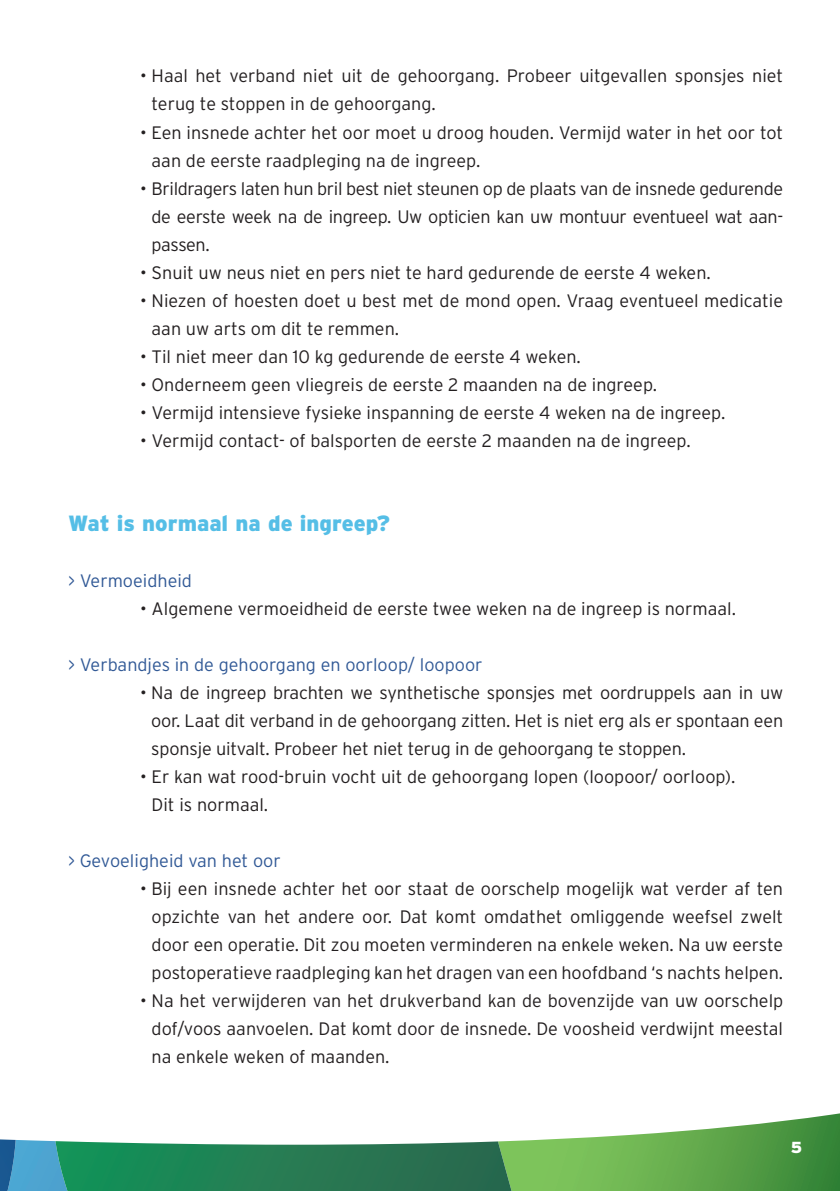
<style>
.page{position:relative;width:840px;height:1191px;background:#fff}
.page>*{position:absolute;margin:0;border:0;box-sizing:border-box;transform-origin:0 0}
.t1{font:900 22px "Interstate";color:#55bee6}
.t2{font:300 18px/28px "Interstate";color:#231f20}
.t3{font:300 18px "Interstate";color:#315996}
.t4{font:900 16px "Interstate";color:#fff}
</style>
<div class="page">
<div style="left:16px;top:1140px;width:39px;height:51px;background:#4da6d2"></div>
<img style="left:0;top:1139px;width:16px;height:52px">
<svg style="left:511px;top:1113px;width:328px;height:78px"></svg>
<img style="left:55px;top:1141px;width:456px;height:50px">
<p class="t2" style="left:151px;top:62px;width:632px;text-indent:-11px">• Haal het verband niet uit de gehoorgang. Probeer uitgevallen sponsjes niet terug te stoppen in de gehoorgang.</p>
<p class="t2" style="left:151px;top:118px;width:632px;text-indent:-11px">• Een insnede achter het oor moet u droog houden. Vermijd water in het oor tot aan de eerste raadpleging na de ingreep.</p>
<p class="t2" style="left:151px;top:174px;width:632px;text-align:justify;text-indent:-11px">• Brildragers laten hun bril best niet steunen op de plaats van de insnede gedurende de eerste week na de ingreep. Uw opticien kan uw montuur eventueel wat aan&shy;passen.</p>
<p class="t2" style="left:140px;top:258px;width:572px">• Snuit uw neus niet en pers niet te hard gedurende de eerste 4 weken.</p>
<p class="t2" style="left:151px;top:286px;width:632px;text-indent:-11px">• Niezen of hoesten doet u best met de mond open. Vraag eventueel medicatie aan uw arts om dit te remmen.</p>
<p class="t2" style="left:140px;top:342px;width:442px">• Til niet meer dan 10 kg gedurende de eerste 4 weken.</p>
<p class="t2" style="left:140px;top:370px;width:518px">• Onderneem geen vliegreis de eerste 2 maanden na de ingreep.</p>
<p class="t2" style="left:140px;top:398px;width:586px">• Vermijd intensieve fysieke inspanning de eerste 4 weken na de ingreep.</p>
<p class="t2" style="left:140px;top:426px;width:552px">• Vermijd contact- of balsporten de eerste 2 maanden na de ingreep.</p>
<p class="t1" style="left:68px;top:509px;width:323px">Wat is normaal na de ingreep?</p>
<p class="t3" style="left:68px;top:569px;width:125px">&gt; Vermoeidheid</p>
<p class="t2" style="left:140px;top:594px;width:597px">• Algemene vermoeidheid de eerste twee weken na de ingreep is normaal.</p>
<p class="t3" style="left:68px;top:653px;width:416px">&gt; Verbandjes in de gehoorgang en oorloop/ loopoor</p>
<p class="t2" style="left:151px;top:678px;width:633px;text-align:justify;text-indent:-11px">• Na de ingreep brachten we synthetische sponsjes met oordruppels aan in uw oor. Laat dit verband in de gehoorgang zitten. Het is niet erg als er spontaan een sponsje uitvalt. Probeer het niet terug in de gehoorgang te stoppen.</p>
<p class="t2" style="left:151px;top:762px;width:585px;text-indent:-11px">• Er kan wat rood-bruin vocht uit de gehoorgang lopen (loopoor/ oorloop).<br>Dit is normaal.</p>
<p class="t3" style="left:68px;top:849px;width:214px">&gt; Gevoeligheid van het oor</p>
<p class="t2" style="left:151px;top:874px;width:632px;text-align:justify;text-indent:-11px">• Bij een insnede achter het oor staat de oorschelp mogelijk wat verder af ten opzichte van het andere oor. Dat komt omdathet omliggende weefsel zwelt door een operatie. Dit zou moeten verminderen na enkele weken. Na uw eerste postoperatieve raadpleging kan het dragen van een hoofdband ‘s nachts helpen.</p>
<p class="t2" style="left:151px;top:986px;width:632px;text-align:justify;text-indent:-11px">• Na het verwijderen van het drukverband kan de bovenzijde van uw oorschelp dof/voos aanvoelen. Dat komt door de insnede. De voosheid verdwijnt meestal na enkele weken of maanden.</p>
<p class="t4" style="left:790px;top:1137px;width:13px">5</p>
</div>
